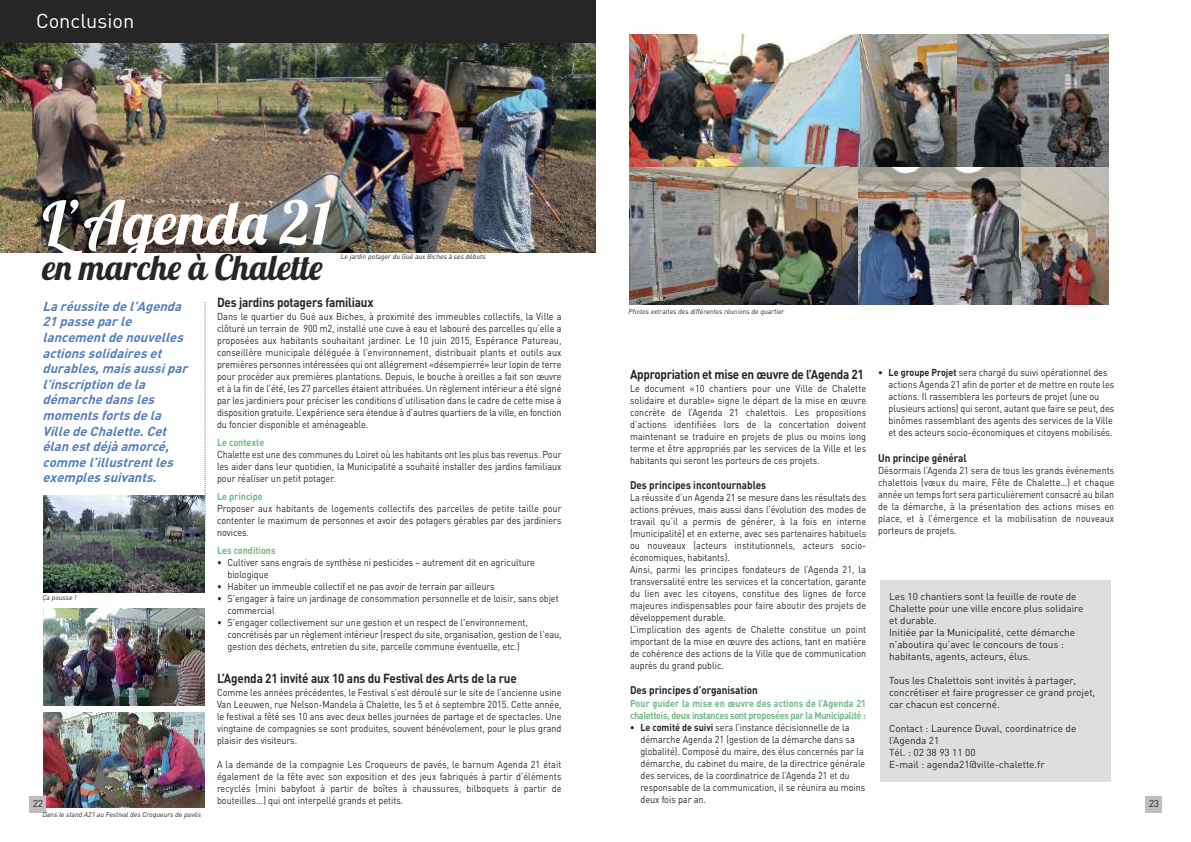
<style>
.page{position:relative;width:1191px;height:842px;background:#fff}
.page>*{position:absolute;margin:0;border:0;box-sizing:border-box;transform-origin:0 0}
.t1{font:60px "Lobster 1.4";color:#fff}
.t2{font:35px "Lobster 1.4";color:#272627}
.t3{font:20px "DIN";color:#fff}
.t4{font:italic 700 13px/15.6px "DIN";color:#537ebf}
.t5{font:700 13px "DIN";letter-spacing:-.015em;color:#272627;scale:.9 1}
.t6{font:700 11px "DIN";color:#272627;scale:.9 1}
.t7{font:10px/12px "DIN";color:#272627;text-align:justify;scale:.9 1}
.t8{font:10px/12px "DIN";color:#272627}
.t9{font:700 10px/12px "DIN";letter-spacing:-.03em;color:#71b989;scale:.9 1}
.t10{font:700 10px "DIN";color:#71b989;scale:.9 1}
.t11{font:italic 7px "DIN";color:#272627}
.s1{font-weight:700}
</style>
<div class="page">
<img style="left:0;top:43px;width:595px;height:209px">
<img style="left:629px;top:35px;width:231px;height:132px">
<img style="left:860px;top:35px;width:97px;height:132px">
<img style="left:957px;top:35px;width:151px;height:132px">
<img style="left:629px;top:167px;width:229px;height:137px">
<img style="left:858px;top:167px;width:163px;height:137px">
<img style="left:1021px;top:167px;width:87px;height:137px">
<div style="left:0;top:0;width:595px;height:43px;background:#272627"></div>
<div style="left:880px;top:580px;width:230px;height:202px;background:#dfdedf"></div>
<svg style="left:205px;top:302px;width:1px;height:240px"></svg>
<img style="left:43px;top:495px;width:162px;height:97px">
<img style="left:43px;top:609px;width:162px;height:96px">
<img style="left:43px;top:712px;width:162px;height:95px">
<div style="left:1145px;top:796px;width:17px;height:17px;background:#bebebe"></div>
<div style="left:30px;top:796px;width:16px;height:17px;background:#bebebe"></div>
<h3 class="t3" style="left:36px;top:9px;width:100px">Conclusion</h3>
<h1 class="t1" style="left:43px;top:185px;width:289px">L’Agenda 21</h1>
<h2 class="t2" style="left:43px;top:245px;width:282px">en marche à Chalette</h2>
<p class="t11" style="left:341px;top:254px;width:146px">Le jardin potager du Gué aux Biches à ses débuts</p>
<h3 class="t5" style="left:217px;top:295px;width:175px">Des jardins potagers familiaux</h3>
<p class="t7" style="left:217px;top:310px;width:384px">Dans le quartier du Gué aux Biches, à proximité des immeubles collectifs, la Ville a clôturé un terrain de 900 m2, installé une cuve à eau et labouré des parcelles qu’elle a proposées aux habitants souhaitant jardiner. Le 10 juin 2015, Espérance Patureau, conseillère municipale déléguée à l’environnement, distribuait plants et outils aux premières personnes intéressées qui ont allégrement «désempierré» leur lopin de terre pour procéder aux premières plantations. Depuis, le bouche à oreilles a fait son œuvre et à la fin de l’été, les 27 parcelles étaient attribuées. Un règlement intérieur a été signé par les jardiniers pour préciser les conditions d’utilisation dans le cadre de cette mise à disposition gratuite. L’expérience sera étendue à d’autres quartiers de la ville, en fonction du foncier disponible et aménageable.</p>
<p class="t10" style="left:217px;top:437px;width:54px">Le contexte</p>
<p class="t7" style="left:217px;top:448px;width:384px">Chalette est une des communes du Loiret où les habitants ont les plus bas revenus. Pour les aider dans leur quotidien, la Municipalité a souhaité installer des jardins familiaux pour réaliser un petit potager.</p>
<p class="t10" style="left:217px;top:491px;width:52px">Le principe</p>
<p class="t7" style="left:217px;top:502px;width:384px">Proposer aux habitants de logements collectifs des parcelles de petite taille pour contenter le maximum de personnes et avoir des potagers gérables par des jardiniers novices.</p>
<p class="t10" style="left:217px;top:545px;width:67px">Les conditions</p>
<p class="t7" style="left:227px;top:557px;width:343px;text-indent:-10px">• Cultiver sans engrais de synthèse ni pesticides – autrement dit en agriculture biologique</p>
<p class="t7" style="left:217px;top:581px;width:310px">• Habiter un immeuble collectif et ne pas avoir de terrain par ailleurs</p>
<p class="t7" style="left:227px;top:593px;width:369px;text-indent:-10px">• S'engager à faire un jardinage de consommation personnelle et de loisir, sans objet commercial</p>
<p class="t7" style="left:227px;top:617px;width:372px;text-align:left;text-indent:-10px">• S'engager collectivement sur une gestion et un respect de l'environnement, concrétisés par un règlement intérieur (respect du site, organisation, gestion de l'eau, gestion des déchets, entretien du site, parcelle commune éventuelle, etc.)</p>
<h3 class="t5" style="left:217px;top:671px;width:335px">L’Agenda 21 invité aux 10 ans du Festival des Arts de la rue</h3>
<p class="t7" style="left:217px;top:686px;width:384px">Comme les années précédentes, le Festival s’est déroulé sur le site de l’ancienne usine Van Leeuwen, rue Nelson-Mandela à Chalette, les 5 et 6 septembre 2015. Cette année, le festival a fêté ses 10 ans avec deux belles journées de partage et de spectacles. Une vingtaine de compagnies se sont produites, souvent bénévolement, pour le plus grand plaisir des visiteurs.</p>
<p class="t7" style="left:217px;top:758px;width:384px">A la demande de la compagnie Les Croqueurs de pavés, le barnum Agenda 21 était également de la fête avec son exposition et des jeux fabriqués à partir d’éléments recyclés (mini babyfoot à partir de boîtes à chaussures, bilboquets à partir de bouteilles...) qui ont interpellé grands et petits.</p>
<p class="t4" style="left:43px;top:298px;width:146px">La réussite de l’Agenda<br>21 passe par le lancement de nouvelles actions solidaires et durables, mais aussi par l’inscription de la démarche dans les moments forts de la<br>Ville de Chalette. Cet élan est déjà amorcé, comme l’illustrent les exemples suivants.</p>
<p class="t11" style="left:628px;top:309px;width:157px">Photos extraites des différentes réunions de quartier</p>
<p class="t7" style="left:888px;top:367px;width:252px;text-align:left;text-indent:-10px">• <span class="s1">Le groupe Projet</span> sera chargé du suivi opérationnel des actions Agenda 21 afin de porter et de mettre en route les actions. Il rassemblera les porteurs de projet (une ou plusieurs actions) qui seront, autant que faire se peut, des binômes rassemblant des agents des services de la Ville et des acteurs socio-économiques et citoyens mobilisés.</p>
<p class="t6" style="left:878px;top:451px;width:100px">Un principe général</p>
<p class="t7" style="left:878px;top:464px;width:264px">Désormais l’Agenda 21 sera de tous les grands événements chalettois (vœux du maire, Fête de Chalette…) et chaque année un temps fort sera particulièrement consacré au bilan de la démarche, à la présentation des actions mises en place, et à l’émergence et la mobilisation de nouveaux porteurs de projets.</p>
<h3 class="t5" style="left:630px;top:367px;width:261px">Appropriation et mise en œuvre de l’Agenda 21</h3>
<p class="t7" style="left:630px;top:382px;width:264px">Le document «10 chantiers pour une Ville de Chalette solidaire et durable» signe le départ de la mise en œuvre concrète de l’Agenda 21 chalettois. Les propositions d’actions identifiées lors de la concertation doivent maintenant se traduire en projets de plus ou moins long terme et être appropriés par les services de la Ville et les habitants qui seront les porteurs de ces projets.</p>
<p class="t6" style="left:630px;top:479px;width:153px">Des principes incontournables</p>
<p class="t7" style="left:630px;top:491px;width:264px;text-align:left">La réussite d’un Agenda 21 se mesure dans les résultats des actions prévues, mais aussi dans l’évolution des modes de travail qu’il a permis de générer, à la fois en interne (municipalité) et en externe, avec ses partenaires habituels ou nouveaux (acteurs institutionnels, acteurs socio&shy;économiques, habitants).<br>Ainsi, parmi les principes fondateurs de l’Agenda 21, la transversalité entre les services et la concertation, garante du lien avec les citoyens, constitue des lignes de force majeures indispensables pour faire aboutir des projets de développement durable.<br>L’implication des agents de Chalette constitue un point important de la mise en œuvre des actions, tant en matière de cohérence des actions de la Ville que de communication auprès du grand public.</p>
<p class="t6" style="left:630px;top:684px;width:143px">Des principes d’organisation</p>
<p class="t9" style="left:630px;top:697px;width:264px">Pour guider la mise en œuvre des actions de l’Agenda 21 chalettois, deux instances sont proposées par la Municipalité :</p>
<p class="t7" style="left:640px;top:721px;width:251px;text-align:left;text-indent:-10px"><span class="s1">• Le comité de suivi</span> sera l’instance décisionnelle de la démarche Agenda 21 (gestion de la démarche dans sa globalité). Composé du maire, des élus concernés par la démarche, du cabinet du maire, de la directrice générale des services, de la coordinatrice de l’Agenda 21 et du responsable de la communication, il se réunira au moins deux fois par an.</p>
<p class="t8" style="left:889px;top:590px;width:196px">Les 10 chantiers sont la feuille de route de Chalette pour une ville encore plus solidaire et durable.<br>Initiée par la Municipalité, cette démarche n’aboutira qu’avec le concours de tous : habitants, agents, acteurs, élus.</p>
<p class="t8" style="left:889px;top:674px;width:208px">Tous les Chalettois sont invités à partager, concrétiser et faire progresser ce grand projet, car chacun est concerné.</p>
<p class="t8" style="left:889px;top:722px;width:189px">Contact : Laurence Duval, coordinatrice de l’Agenda 21<br>Tél. : 02 38 93 11 00<br>E-mail : agenda21@ville-chalette.fr</p>
<p class="t11" style="left:42px;top:595px;width:36px">Ça pousse !</p>
<p class="t8" style="left:33px;top:798px;width:12px">22</p>
<p class="t8" style="left:1148px;top:798px;width:12px">23</p>
<p class="t11" style="left:42px;top:812px;width:160px">Dans le stand A21 au Festival des Croqueurs de pavés</p>
</div>
